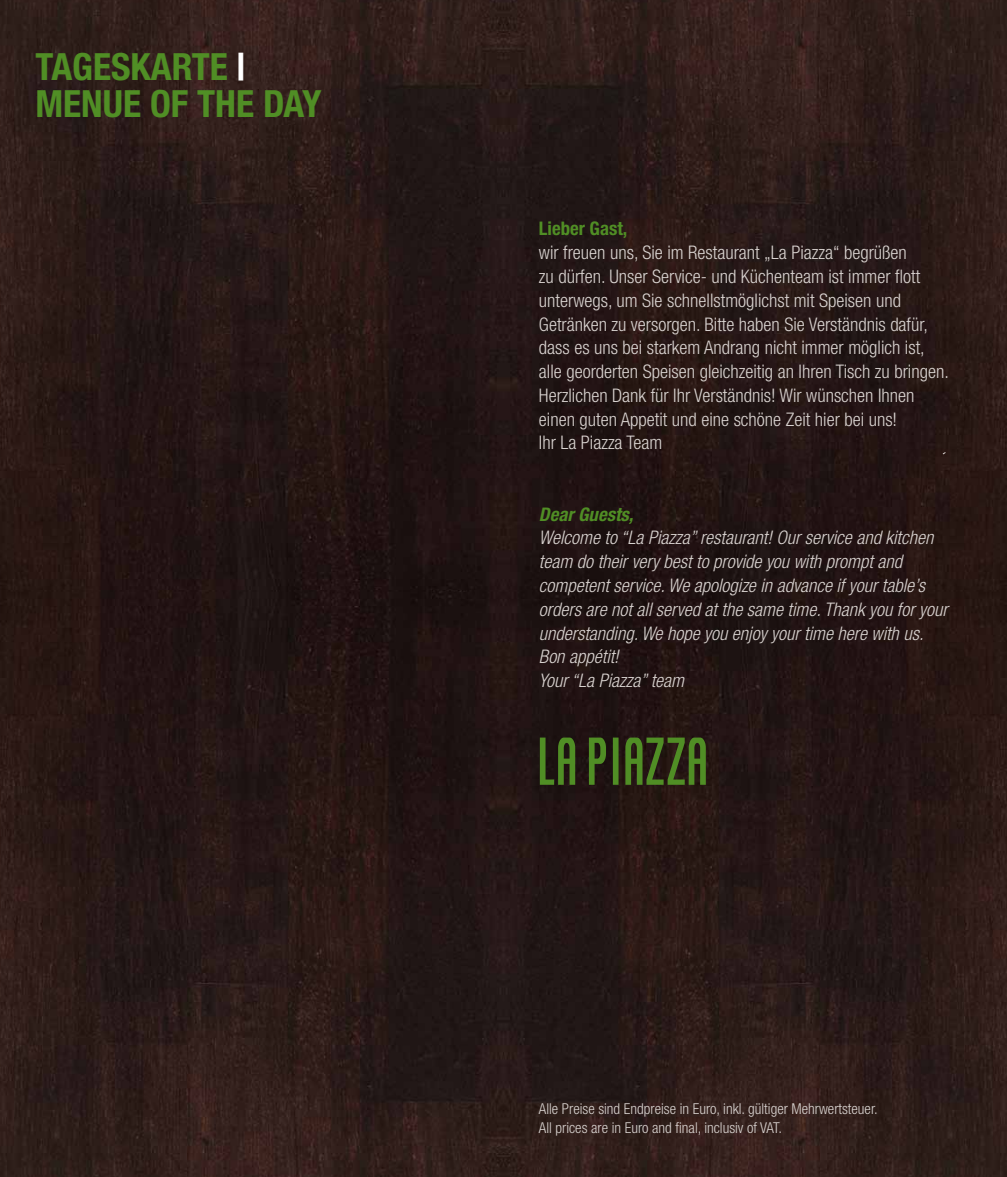
<style>
.page{position:relative;width:1007px;height:1177px;background:#fff}
.page>*{position:absolute;margin:0;border:0;box-sizing:border-box;transform-origin:0 0}
.t1{font:700 condensed 37.5px/37.5px "Helvetica Neue LT Std";color:#508e25}
.t2{font:300 condensed 18.75px/23.8px "Helvetica Neue LT Std";color:#d8d2cf}
.t3{font:italic 300 condensed 18.75px/23.8px "Helvetica Neue LT Std";color:#d8d2cf}
.t4{font:700 condensed 18.75px "Helvetica Neue LT Std";color:#508e25}
.t5{font:italic 700 condensed 18.75px "Helvetica Neue LT Std";color:#508e25}
.t6{font:300 condensed 15px/18.8px "Helvetica Neue LT Std";color:#d8d2cf}
.s1{color:#fff}
</style>
<div class="page">
<img style="left:0;top:0;width:1006px;height:590px">
<img style="left:0;top:590px;width:1006px;height:586px">
<svg style="left:539px;top:737px;width:36px;height:47px;background:#36511b"></svg>
<svg style="left:588px;top:737px;width:18px;height:47px"></svg>
<svg style="left:612px;top:737px;width:6px;height:47px"></svg>
<svg style="left:625px;top:737px;width:80px;height:47px;background:#3a511b"></svg>
<h1 class="t1" style="left:35px;top:47px;width:288px">TAGESKARTE <span class="s1">|<br></span>MENUE OF THE DAY</h1>
<p class="t4" style="left:539px;top:217px;width:90px">Lieber Gast,</p>
<p class="t2" style="left:539px;top:240px;width:411px">wir freuen uns, Sie im Restaurant „La Piazza“ begrüßen<br>zu dürfen. Unser Service- und Küchenteam ist immer flott unterwegs, um Sie schnellstmöglichst mit Speisen und Getränken zu versorgen. Bitte haben Sie Verständnis dafür, dass es uns bei starkem Andrang nicht immer möglich ist, alle georderten Speisen gleichzeitig an Ihren Tisch zu bringen.<br>Herzlichen Dank für Ihr Verständnis! Wir wünschen Ihnen einen guten Appetit und eine schöne Zeit hier bei uns!<br>Ihr La Piazza Team</p>
<p class="t5" style="left:539px;top:502px;width:96px">Dear Guests,</p>
<p class="t3" style="left:539px;top:526px;width:410px">Welcome to “La Piazza” restaurant! Our service and kitchen team do their very best to provide you with prompt and competent service. We apologize in advance if your table’s orders are not all served at the same time. Thank you for your understanding. We hope you enjoy your time here with us.<br>Bon appétit!<br>Your “La Piazza” team</p>
<p class="t6" style="left:539px;top:1099px;width:340px">Alle Preise sind Endpreise in Euro, inkl. gültiger Mehrwertsteuer.<br>All prices are in Euro and final, inclusiv of VAT.</p>
</div>
